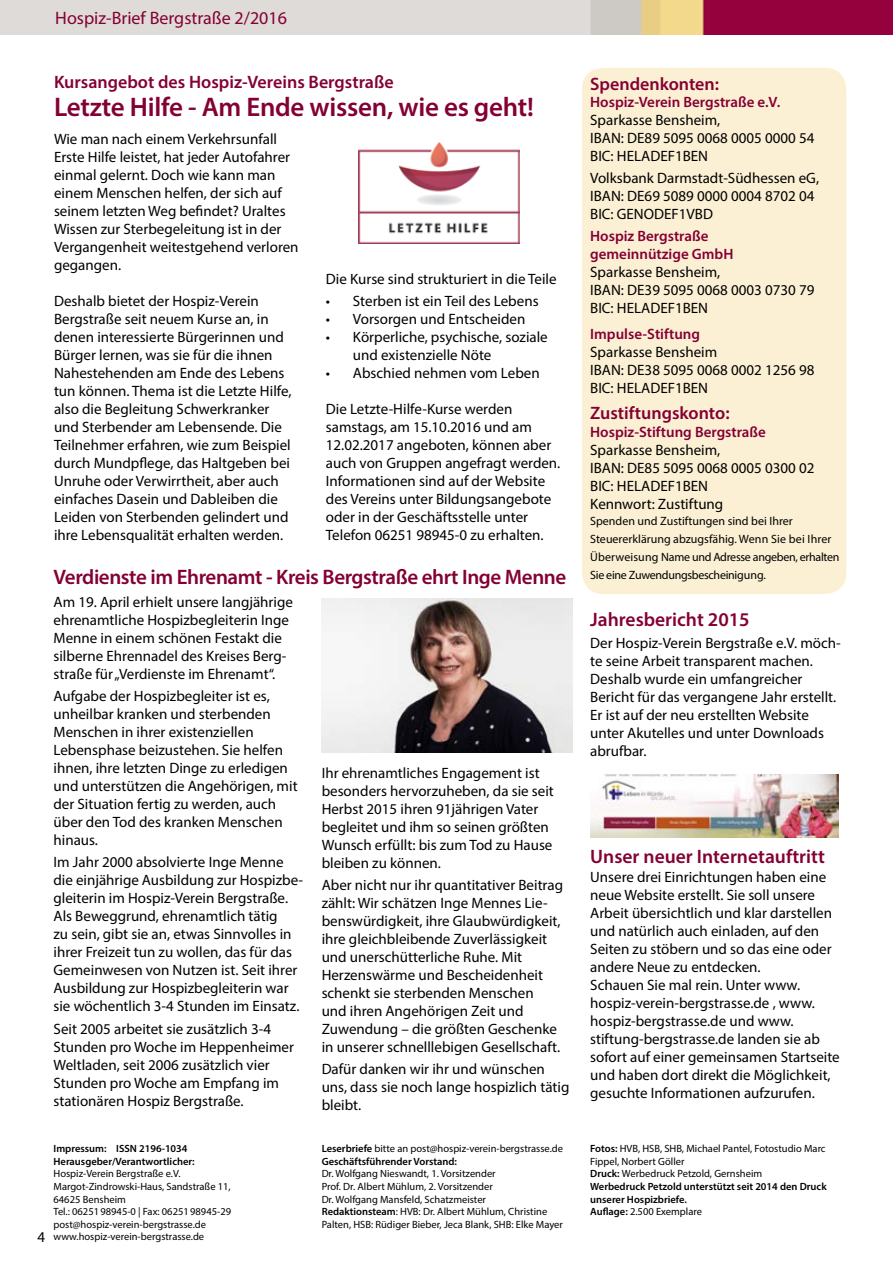
<style>
.page{position:relative;width:893px;height:1263px;background:#fff}
.page>*{position:absolute;margin:0;border:0;box-sizing:border-box;transform-origin:0 0}
.t1{font:600 27px "Myriad Pro";letter-spacing:-.01em;color:#840034}
.t2{font:600 21px "Myriad Pro";letter-spacing:-.02em;color:#840034}
.t3{font:600 19.5px "Myriad Pro";color:#840034}
.t4{font:600 18px "Myriad Pro";color:#840034}
.t5{font:18px "Myriad Pro";color:#840034}
.t6{font:15px/18px "Myriad Pro";color:#000}
.t7{font:600 15px/18px "Myriad Pro";color:#840034}
.t8{font:12px/18px "Myriad Pro";color:#000}
.t9{font:10.5px/12.6px "Myriad Pro";color:#000}
.t10{font:600 10.5px/12.6px "Myriad Pro";color:#000}
.s1{font-weight:600}
</style>
<div class="page">
<img style="left:0;top:0;width:893px;height:34px">
<div style="left:582px;top:68px;width:264px;height:526px;background:#fcf0d4;border-radius:21px"></div>
<img style="left:358px;top:142px;width:162px;height:102px">
<img style="left:322px;top:599px;width:251px;height:153px">
<img style="left:590px;top:775px;width:248px;height:62px">
<p class="t5" style="left:55px;top:7px;width:233px">Hospiz-Brief Bergstraße 2/2016</p>
<p class="t4" style="left:54px;top:70px;width:341px">Kursangebot des Hospiz-Vereins Bergstraße</p>
<p class="t4" style="left:590px;top:73px;width:130px">Spendenkonten:</p>
<p class="t7" style="left:590px;top:92px;width:192px">Hospiz-Verein Bergstraße e.V.</p>
<p class="t6" style="left:590px;top:110px;width:226px">Sparkasse Bensheim,<br>IBAN: DE89 5095 0068 0005 0000 54<br>BIC: HELADEF1BEN</p>
<p class="t6" style="left:590px;top:169px;width:230px">Volksbank Darmstadt-Südhessen eG,<br>IBAN: DE69 5089 0000 0004 8702 04<br>BIC: GENODEF1VBD</p>
<p class="t7" style="left:590px;top:227px;width:145px">Hospiz Bergstraße gemeinnützige GmbH</p>
<p class="t6" style="left:590px;top:263px;width:226px">Sparkasse Bensheim,<br>IBAN: DE39 5095 0068 0003 0730 79<br>BIC: HELADEF1BEN</p>
<p class="t7" style="left:590px;top:325px;width:111px">Impulse-Stiftung</p>
<p class="t6" style="left:590px;top:343px;width:226px">Sparkasse Bensheim<br>IBAN: DE38 5095 0068 0002 1256 98<br>BIC: HELADEF1BEN</p>
<p class="t4" style="left:590px;top:401px;width:141px">Zustiftungskonto:</p>
<p class="t7" style="left:590px;top:422px;width:177px">Hospiz-Stiftung Bergstraße</p>
<p class="t6" style="left:590px;top:441px;width:226px">Sparkasse Bensheim,<br>IBAN: DE85 5095 0068 0005 0300 02<br>BIC: HELADEF1BEN<br>Kennwort: Zustiftung</p>
<p class="t8" style="left:590px;top:512px;width:251px">Spenden und Zustiftungen sind bei Ihrer Steuererklärung abzugsfähig. Wenn Sie bei Ihrer Überweisung Name und Adresse angeben, erhalten Sie eine Zuwendungsbescheinigung.</p>
<p class="t6" style="left:54px;top:593px;width:241px">Am 19. April erhielt unsere langjährige ehrenamtliche Hospizbegleiterin Inge Menne in einem schönen Festakt die silberne Ehrennadel des Kreises Berg&shy;straße für „Verdienste im Ehrenamt“.</p>
<p class="t6" style="left:54px;top:687px;width:246px">Aufgabe der Hospizbegleiter ist es, unheilbar kranken und sterbenden Menschen in ihrer existenziellen Lebensphase beizustehen. Sie helfen ihnen, ihre letzten Dinge zu erledigen und unterstützen die Angehörigen, mit der Situation fertig zu werden, auch über den Tod des kranken Menschen hinaus.</p>
<p class="t6" style="left:54px;top:853px;width:251px">Im Jahr 2000 absolvierte Inge Menne die einjährige Ausbildung zur Hospizbe&shy;gleiterin im Hospiz-Verein Bergstraße.<br>Als Beweggrund, ehrenamtlich tätig<br>zu sein, gibt sie an, etwas Sinnvolles in ihrer Freizeit tun zu wollen, das für das Gemeinwesen von Nutzen ist. Seit ihrer Ausbildung zur Hospizbegleiterin war sie wöchentlich 3-4 Stunden im Einsatz.</p>
<p class="t6" style="left:54px;top:1019px;width:242px">Seit 2005 arbeitet sie zusätzlich 3-4<br>Stunden pro Woche im Heppenheimer Weltladen, seit 2006 zusätzlich vier Stunden pro Woche am Empfang im stationären Hospiz Bergstraße.</p>
<h1 class="t1" style="left:54px;top:89px;width:481px">Letzte Hilfe - Am Ende wissen, wie es geht!</h1>
<p class="t6" style="left:54px;top:130px;width:246px">Wie man nach einem Verkehrsunfall Erste Hilfe leistet, hat jeder Autofahrer einmal gelernt. Doch wie kann man einem Menschen helfen, der sich auf seinem letzten Weg befindet? Uraltes Wissen zur Sterbegeleitung ist in der Vergangenheit weitestgehend verloren gegangen.</p>
<p class="t6" style="left:54px;top:292px;width:239px">Deshalb bietet der Hospiz-Verein Bergstraße seit neuem Kurse an, in denen interessierte Bürgerinnen und Bürger lernen, was sie für die ihnen Nahestehenden am Ende des Lebens tun können. Thema ist die Letzte Hilfe, also die Begleitung Schwerkranker und Sterbender am Lebensende. Die Teilnehmer erfahren, wie zum Beispiel durch Mundpflege, das Haltgeben bei Unruhe oder Verwirrtheit, aber auch einfaches Dasein und Dableiben die Leiden von Sterbenden gelindert und ihre Lebensqualität erhalten werden.</p>
<p class="t6" style="left:326px;top:269px;width:232px">Die Kurse sind strukturiert in die Teile</p>
<p class="t6" style="left:326px;top:292px;width:214px">• Sterben ist ein Teil des Lebens</p>
<p class="t6" style="left:326px;top:310px;width:201px">• Vorsorgen und Entscheiden</p>
<p class="t6" style="left:353px;top:328px;width:196px;text-indent:-27px">• Körperliche, psychische, soziale und existenzielle Nöte</p>
<p class="t6" style="left:326px;top:364px;width:215px">• Abschied nehmen vom Leben</p>
<p class="t6" style="left:326px;top:400px;width:236px">Die Letzte-Hilfe-Kurse werden samstags, am 15.10.2016 und am 12.02.2017 angeboten, können aber auch von Gruppen angefragt werden.<br>Informationen sind auf der Website des Vereins unter Bildungsangebote oder in der Geschäftsstelle unter Telefon 06251 98945-0 zu erhalten.</p>
<h2 class="t2" style="left:54px;top:563px;width:514px">Verdienste im Ehrenamt - Kreis Bergstraße ehrt Inge Menne</h2>
<h3 class="t3" style="left:590px;top:607px;width:161px">Jahresbericht 2015</h3>
<p class="t6" style="left:590px;top:634px;width:252px">Der Hospiz-Verein Bergstraße e.V. möch&shy;te seine Arbeit transparent machen.<br>Deshalb wurde ein umfangreicher Bericht für das vergangene Jahr erstellt.<br>Er ist auf der neu erstellten Website unter Akutelles und unter Downloads abrufbar.</p>
<p class="t6" style="left:322px;top:763px;width:234px">Ihr ehrenamtliches Engagement ist besonders hervorzuheben, da sie seit Herbst 2015 ihren 91jährigen Vater begleitet und ihm so seinen größten Wunsch erfüllt: bis zum Tod zu Hause bleiben zu können.</p>
<p class="t6" style="left:322px;top:876px;width:243px">Aber nicht nur ihr quantitativer Beitrag zählt: Wir schätzen Inge Mennes Lie&shy;benswürdigkeit, ihre Glaubwürdigkeit, ihre gleichbleibende Zuverlässigkeit und unerschütterliche Ruhe. Mit Herzenswärme und Bescheidenheit schenkt sie sterbenden Menschen<br>und ihren Angehörigen Zeit und Zuwendung – die größten Geschenke in unserer schnelllebigen Gesellschaft.</p>
<p class="t6" style="left:322px;top:1060px;width:249px">Dafür danken wir ihr und wünschen uns, dass sie noch lange hospizlich tätig bleibt.</p>
<h3 class="t3" style="left:590px;top:844px;width:236px">Unser neuer Internetauftritt</h3>
<p class="t6" style="left:590px;top:868px;width:251px">Unsere drei Einrichtungen haben eine neue Website erstellt. Sie soll unsere Arbeit übersichtlich und klar darstellen und natürlich auch einladen, auf den Seiten zu stöbern und so das eine oder andere Neue zu entdecken.<br>Schauen Sie mal rein. Unter www. hospiz-verein-bergstrasse.de , www. hospiz-bergstrasse.de und www. stiftung-bergstrasse.de landen sie ab sofort auf einer gemeinsamen Startseite und haben dort direkt die Möglichkeit, gesuchte Informationen aufzurufen.</p>
<p class="t6" style="left:38px;top:1228px;width:9px">4</p>
<p class="t10" style="left:54px;top:1142px;width:143px">Impressum: ISSN 2196-1034<br>Herausgeber/Verantwortlicher:</p>
<p class="t9" style="left:54px;top:1167px;width:179px">Hospiz-Verein Bergstraße e.V.<br>Margot-Zindrowski-Haus, Sandstraße 11, 64625 Bensheim<br>Tel.: 0625198945-0 | Fax: 0625198945-29 post@hospiz-verein-bergstrasse.de www.hospiz-verein-bergstrasse.de</p>
<p class="t9" style="left:322px;top:1142px;width:243px"><span class="s1">Leserbriefe</span> bitte an post@hospiz-verein-bergstrasse.de<br><span class="s1">Geschäftsführender Vorstand:</span></p>
<p class="t9" style="left:322px;top:1167px;width:243px">Dr. Wolfgang Nieswandt, 1. Vorsitzender<br>Prof. Dr. Albert Mühlum, 2. Vorsitzender<br>Dr. Wolfgang Mansfeld, Schatzmeister <span class="s1">Redaktionsteam</span>: HVB: Dr. Albert Mühlum, Christine Palten, HSB: Rüdiger Bieber, Jeca Blank, SHB: Elke Mayer</p>
<p class="t9" style="left:590px;top:1142px;width:238px"><span class="s1">Fotos:</span> HVB, HSB, SHB, Michael Pantel, Fotostudio Marc Fippel, Norbert Göller<br><span class="s1">Druck:</span> Werbedruck Petzold, Gernsheim<br><span class="s1">Werbedruck Petzold unterstützt seit 2014 den Druck unserer Hospizbriefe.<br>Auflage:</span> 2.500 Exemplare</p>
</div>
